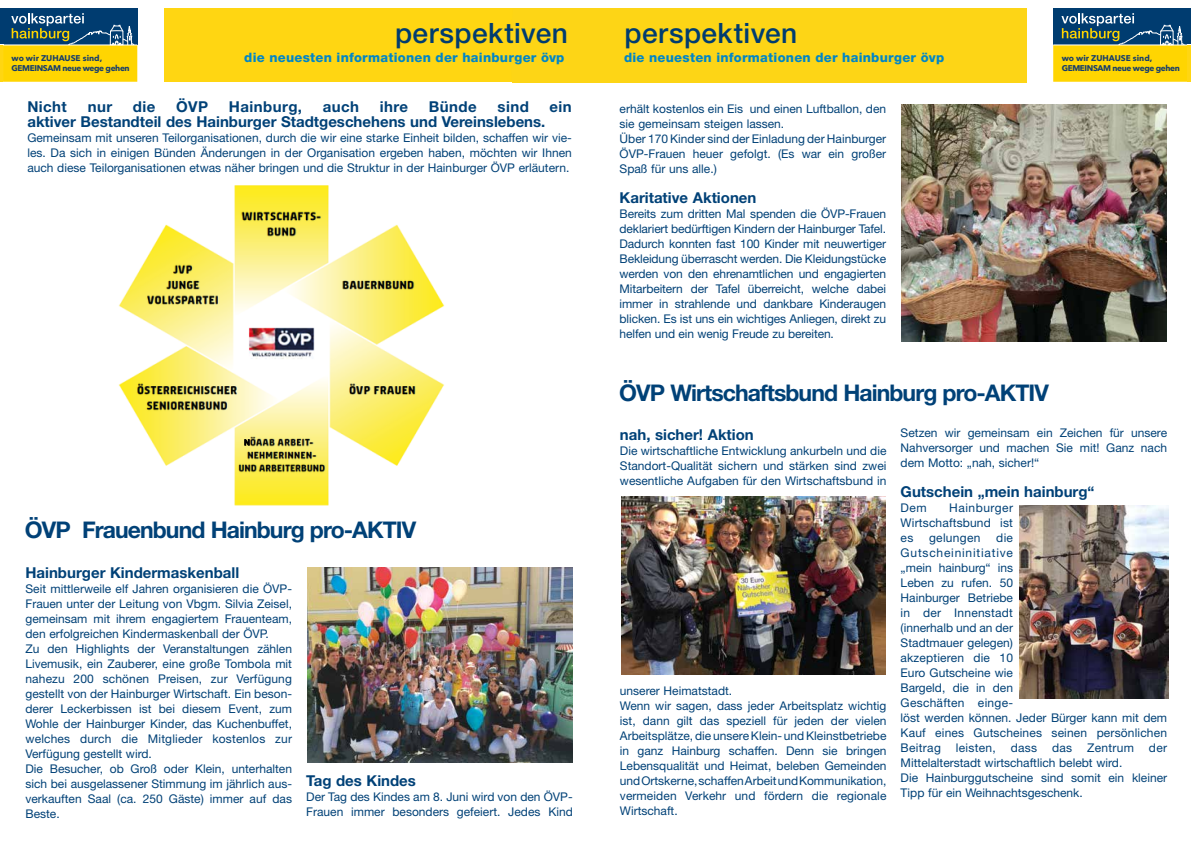
<style>
.page{position:relative;width:1191px;height:842px;background:#fff}
.page>*{position:absolute;margin:0;border:0;box-sizing:border-box;transform-origin:0 0}
.t1{font:500 28px "Helvetica Neue";letter-spacing:.015em;color:#003c70}
.t2{font:700 23px "Helvetica Neue LT Std";letter-spacing:-.04em;color:#004177}
.t3{font:700 15px "Helvetica Neue LT Std";color:#004177}
.t4{font:700 15px "Helvetica Neue LT Std";letter-spacing:.03em;color:#004177}
.t5{font:800 13px "Helvetica Neue LT Std";letter-spacing:.02em;color:#0086c7}
.t6{font:12px/15px "Helvetica Neue LT Std";color:#004177}
.t7{font:12px "Helvetica Neue LT Std";letter-spacing:.025em;color:#004177}
.t8{font:700 8.3px/9.9px "Avenir Next LT Pro";letter-spacing:-.045em;color:#163d6c}
.t9{font:700 8.3px "Avenir Next LT Pro";color:#163d6c}
.t10{font:500 7.8px "Helvetica Neue";color:#000}
</style>
<div class="page">
<div style="left:1053px;top:9px;width:134px;height:36px;background:#003c70"></div>
<hr style="left:1187px;top:9px;width:4px;height:36px;background:#003c70">
<div style="left:164px;top:9px;width:862px;height:73px;background:#ffd612"></div>
<div style="left:3px;top:9px;width:134px;height:36px;background:#003c70"></div>
<hr style="left:0;top:9px;width:4px;height:36px;background:#003c70">
<svg style="left:0;top:13px;width:137px;height:69px"></svg>
<svg style="left:1053px;top:13px;width:138px;height:69px"></svg>
<img style="left:308px;top:568px;width:264px;height:194px">
<img style="left:901px;top:105px;width:265px;height:236px">
<img style="left:1019px;top:506px;width:149px;height:192px">
<img style="left:621px;top:496px;width:264px;height:178px">
<img style="left:119px;top:185px;width:326px;height:321px">
<svg style="left:244px;top:439px;width:6px;height:7px"></svg>
<h1 class="t1" style="left:395px;top:16px;width:174px">perspektiven</h1>
<h1 class="t1" style="left:624px;top:16px;width:174px">perspektiven</h1>
<p class="t9" style="left:11px;top:53px;width:92px">wo wir ZUHAUSE sind,</p>
<p class="t5" style="left:244px;top:50px;width:322px">die neuesten informationen der hainburger övp</p>
<p class="t5" style="left:624px;top:50px;width:322px">die neuesten informationen der hainburger övp</p>
<p class="t8" style="left:11px;top:63px;width:120px">GEMEINSAM neue wege gehen</p>
<p class="t3" style="left:27px;top:97px;width:41px">Nicht</p>
<p class="t3" style="left:88px;top:97px;width:26px">nur</p>
<p class="t3" style="left:133px;top:97px;width:24px">die</p>
<p class="t3" style="left:176px;top:97px;width:33px">ÖVP</p>
<p class="t4" style="left:229px;top:97px;width:75px">Hainburg,</p>
<p class="t3" style="left:323px;top:97px;width:38px">auch</p>
<p class="t3" style="left:380px;top:97px;width:30px">ihre</p>
<p class="t3" style="left:429px;top:97px;width:49px">Bünde</p>
<p class="t3" style="left:497px;top:97px;width:33px">sind</p>
<p class="t3" style="left:549px;top:97px;width:24px">ein</p>
<p class="t3" style="left:27px;top:112px;width:519px">aktiver Bestandteil des Hainburger Stadtgeschehens und Vereinslebens.</p>
<p class="t6" style="left:27px;top:130px;width:546px;text-align:justify">Gemeinsam mit unseren Teilorganisationen, durch die wir eine starke Einheit bilden, schaffen wir vie&shy;les. Da sich in einigen Bünden Änderungen in der Organisation ergeben haben, möchten wir Ihnen auch diese Teilorganisationen etwas näher bringen und die Struktur in der Hainburger ÖVP erläutern.</p>
<p class="t6" style="left:619px;top:102px;width:268px">erhält kostenlos ein Eis und einen Luftballon, den sie gemeinsam steigen lassen.<br>Über 170 Kinder sind der Einladung der Hainburger ÖVP-Frauen heuer gefolgt. (Es war ein großer Spaß für uns alle.)</p>
<p class="t3" style="left:619px;top:189px;width:138px">Karitative Aktionen</p>
<p class="t6" style="left:619px;top:207px;width:268px;text-align:justify">Bereits zum dritten Mal spenden die ÖVP-Frauen deklariert bedürftigen Kindern der Hainburger Tafel.<br>Dadurch konnten fast 100 Kinder mit neuwertiger Bekleidung überrascht werden. Die Kleidungstücke werden von den ehrenamtlichen und engagierten Mitarbeitern der Tafel überreicht, welche dabei immer in strahlende und dankbare Kinderaugen blicken. Es ist uns ein wichtiges Anliegen, direkt zu helfen und ein wenig Freude zu bereiten.</p>
<p class="t8" style="left:1061px;top:53px;width:120px">wo wir ZUHAUSE sind,<br>GEMEINSAM neue wege gehen</p>
<p class="t10" style="left:244px;top:438px;width:7px">N</p>
<h2 class="t2" style="left:25px;top:516px;width:393px">ÖVP Frauenbund Hainburg pro-AKTIV</h2>
<p class="t3" style="left:25px;top:564px;width:215px">Hainburger Kindermaskenball</p>
<p class="t6" style="left:25px;top:581px;width:268px">Seit mittlerweile elf Jahren organisieren die ÖVP-Frauen unter der Leitung von Vbgm. Silvia Zeisel, gemeinsam mit ihrem engagiertem Frauenteam, den erfolgreichen Kindermaskenball der ÖVP.<br>Zu den Highlights der Veranstaltungen zählen Livemusik, ein Zauberer, eine große Tombola mit nahezu 200 schönen Preisen, zur Verfügung gestellt von der Hainburger Wirtschaft. Ein beson&shy;derer Leckerbissen ist bei diesem Event, zum Wohle der Hainburger Kinder, das Kuchenbuffet, welches durch die Mitglieder kostenlos zur Verfügung gestellt wird.<br>Die Besucher, ob Groß oder Klein, unterhalten sich bei ausgelassener Stimmung im jährlich aus&shy;verkauften Saal (ca. 250 Gäste) immer auf das Beste.</p>
<p class="t3" style="left:306px;top:772px;width:111px">Tag des Kindes</p>
<p class="t6" style="left:306px;top:789px;width:268px">Der Tag des Kindes am 8. Juni wird von den ÖVP-<br>Frauen immer besonders gefeiert. Jedes Kind</p>
<h2 class="t2" style="left:619px;top:378px;width:431px">ÖVP Wirtschaftsbund Hainburg pro-AKTIV</h2>
<p class="t3" style="left:620px;top:425px;width:135px">nah, sicher! Aktion</p>
<p class="t6" style="left:620px;top:443px;width:268px;text-align:justify">Die wirtschaftliche Entwicklung ankurbeln und die Standort-Qualität sichern und stärken sind zwei wesentliche Aufgaben für den Wirtschaftsbund in</p>
<p class="t6" style="left:900px;top:425px;width:268px;text-align:justify">Setzen wir gemeinsam ein Zeichen für unsere Nahversorger und machen Sie mit! Ganz nach dem Motto: „nah, sicher!“</p>
<p class="t3" style="left:900px;top:483px;width:195px">Gutschein „mein hainburg“</p>
<p class="t6" style="left:900px;top:500px;width:28px">Dem</p>
<p class="t6" style="left:900px;top:500px;width:114px;text-align:justify;text-indent:49px">Hainburger Wirtschaftsbund ist es</p>
<p class="t6" style="left:900px;top:530px;width:268px;text-indent:96px">die<br>Gutscheininitiative<br>„mein hainburg“ ins<br>Leben zu rufen. 50<br>Hainburger Betriebe<br>in der Innenstadt<br>(innerhalb und an der<br>Stadtmauer gelegen)<br>akzeptieren die 10<br>Euro Gutscheine wie<br>Bargeld, die in den<br>Geschäften einge-<br>löst werden können. Jeder Bürger kann mit dem<br>Kauf eines Gutscheines seinen persönlichen<br>Beitrag leisten, dass das Zentrum der<br>Mittelalterstadt wirtschaftlich belebt wird.<br>Die Hainburggutscheine sind somit ein kleiner<br>Tipp für ein Weihnachtsgeschenk.</p>
<p class="t7" style="left:929px;top:531px;width:53px">gelungen</p>
<p class="t6" style="left:620px;top:683px;width:268px">unserer Heimatstadt.<br>Wenn wir sagen, dass jeder Arbeitsplatz wichtig ist, dann gilt das speziell für jeden der vielen Arbeitsplätze, die unsere Klein- und Kleinstbetriebe in ganz Hainburg schaffen. Denn sie bringen Lebensqualität und Heimat, beleben Gemeinden und Ortskerne, schaffen Arbeit und Kommunikation, vermeiden Verkehr und fördern die regionale Wirtschaft.</p>
</div>
